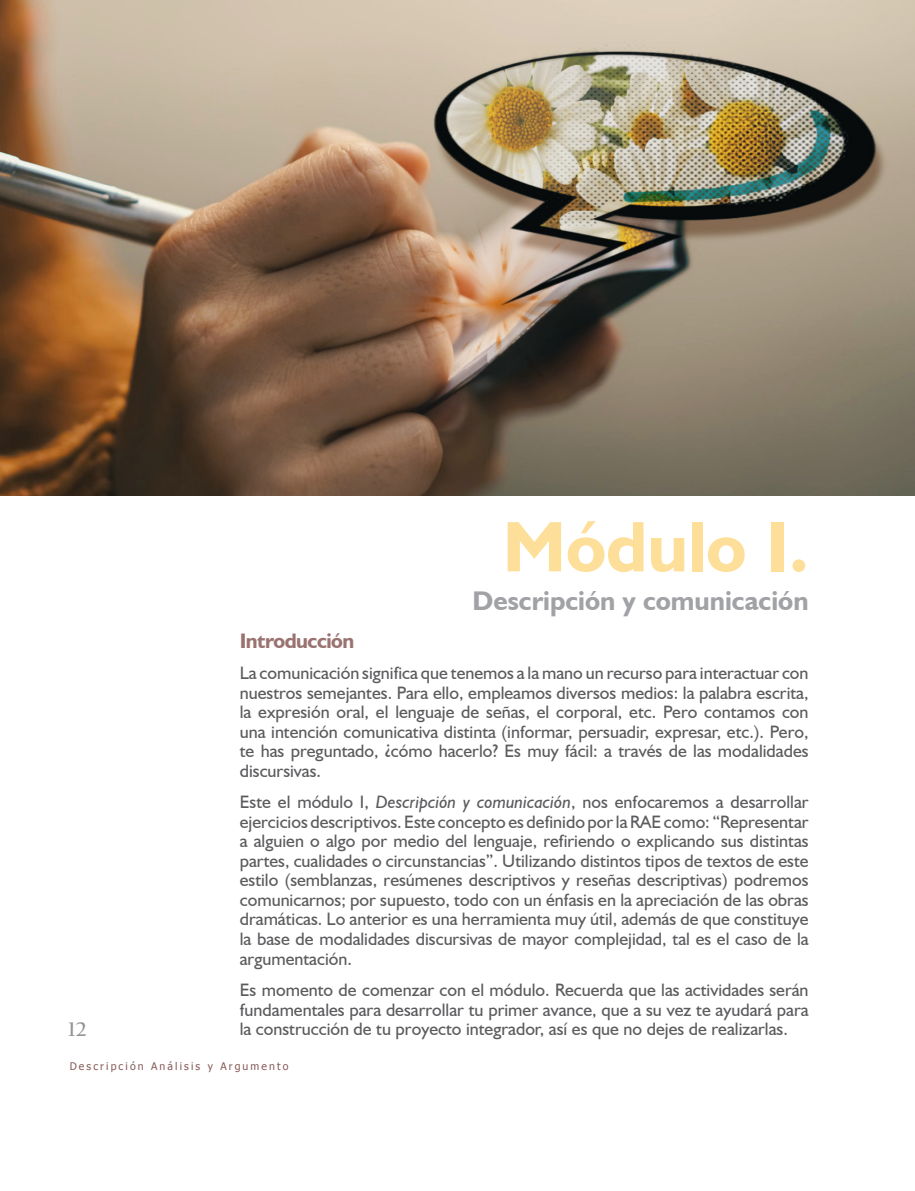
<style>
.page{position:relative;width:915px;height:1191px;background:#fff}
.page>*{position:absolute;margin:0;border:0;box-sizing:border-box;transform-origin:0 0}
.Módulo{font:700 72px "Humanist 521 BT";color:#fedf99}
.Titulo_Modulo{font:700 27px "Humanist 521 BT";color:#a0a2a5}
.subtitulo1_Amarillo{font:700 21px "Humanist 521 BT";letter-spacing:-.025em;color:#9a7370}
.t1{font:700 21px "Californian FB";color:#939598}
.Cuerpo_de_texto{font:18px/19.5px "Humanist 521 BT";color:#5c5c5f;text-align:justify}
.t2{font:10.5px "Tahoma";letter-spacing:.2em;color:#865b57}
.s1{font-style:italic}
</style>
<div class="page">
<img style="left:0;top:0;width:914px;height:495px">
<p class="Módulo" style="left:502px;top:502px;width:307px">Módulo I.</p>
<p class="Titulo_Modulo" style="left:472px;top:584px;width:337px">Descripción y comunicación</p>
<p class="subtitulo1_Amarillo" style="left:240px;top:627px;width:116px">Introducción</p>
<p class="Cuerpo_de_texto" style="left:240px;top:663px;width:570px">La comunicación significa que tenemos a la mano un recurso para interactuar con nuestros semejantes. Para ello, empleamos diversos medios: la palabra escrita, la expresión oral, el lenguaje de señas, el corporal, etc. Pero contamos con una intención comunicativa distinta (informar, persuadir, expresar, etc.). Pero, te has preguntado, ¿cómo hacerlo? Es muy fácil: a través de las modalidades discursivas.</p>
<p class="Cuerpo_de_texto" style="left:240px;top:792px;width:570px">Este el módulo I, <span class="s1">Descripción y comunicación</span>, nos enfocaremos a desarrollar ejercicios descriptivos. Este concepto es definido por la RAE como: “Representar a alguien o algo por medio del lenguaje, refiriendo o explicando sus distintas partes, cualidades o circunstancias”. Utilizando distintos tipos de textos de este estilo (semblanzas, resúmenes descriptivos y reseñas descriptivas) podremos comunicarnos; por supuesto, todo con un énfasis en la apreciación de las obras dramáticas. Lo anterior es una herramienta muy útil, además de que constituye la base de modalidades discursivas de mayor complejidad, tal es el caso de la argumentación.</p>
<p class="Cuerpo_de_texto" style="left:240px;top:979px;width:570px">Es momento de comenzar con el módulo. Recuerda que las actividades serán fundamentales para desarrollar tu primer avance, que a su vez te ayudará para la construcción de tu proyecto integrador, así es que no dejes de realizarlas.</p>
<p class="t1" style="left:68px;top:1017px;width:20px">12</p>
<p class="t2" style="left:70px;top:1059px;width:220px">Descripción Análisis y Argumento</p>
</div>
